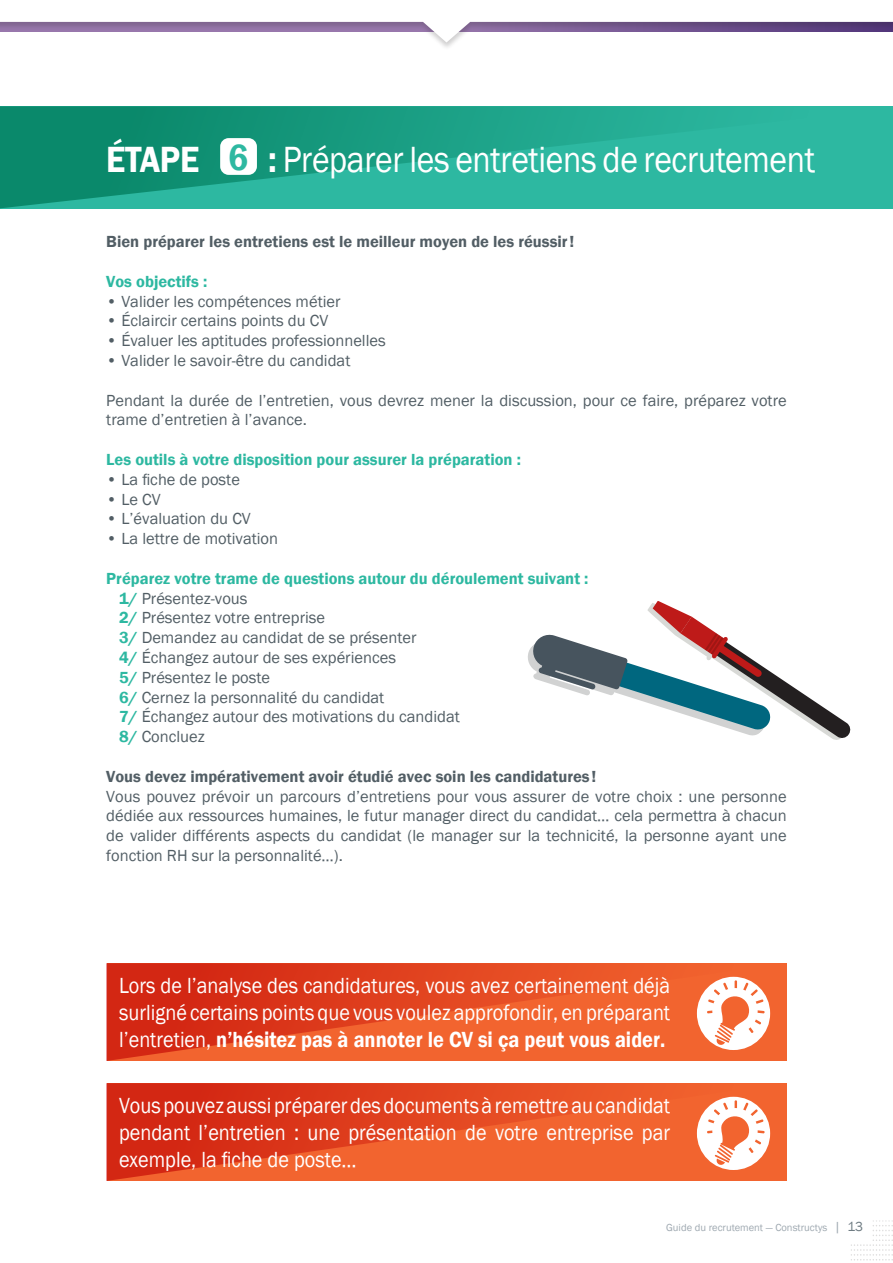
<style>
.page{position:relative;width:893px;height:1263px;background:#fff}
.page>*{position:absolute;margin:0;border:0;box-sizing:border-box;transform-origin:0 0}
.t1{font:37.5px "Franklin Gothic";letter-spacing:-.01em;color:#fff;scale:.9 1}
.t2{font:22.5px/27px "Franklin Gothic";color:#fff;text-align:justify;scale:.9 1}
.t3{font:16.5px/19.8px "Franklin Gothic";color:#525e65}
.t4{font:600 16.5px "Franklin Gothic";color:#2db8a1}
.t5{font:600 16.5px "Franklin Gothic";color:#525e65}
.t6{font:10.5px "Franklin Gothic";color:#9ea8b0}
.s1{font-weight:600}
.s2{font-weight:600;color:#2db8a1}
.s3{font-size:13.5px}
.s4{font-size:13.5px;color:#6f7c83}
</style>
<div class="page">
<svg style="left:851px;top:1220px;width:42px;height:41px"></svg>
<div style="left:581px;top:1211px;width:291px;height:31px;background:#fff"></div>
<svg style="left:0;top:21px;width:893px;height:22px"></svg>
<svg style="left:106px;top:963px;width:681px;height:98px;background:#e64d24"></svg>
<svg style="left:697px;top:977px;width:73px;height:73px"></svg>
<svg style="left:106px;top:1083px;width:681px;height:98px;background:#e64d24"></svg>
<svg style="left:697px;top:1097px;width:73px;height:73px"></svg>
<svg style="left:528px;top:601px;width:323px;height:139px"></svg>
<svg style="left:0;top:106px;width:893px;height:102px;background:#20a78e"></svg>
<div style="left:220px;top:138px;width:37px;height:37px;background:#fff;border-radius:9px"></div>
<p class="t1" style="left:106px;top:136px;width:789px"><span class="s1">ÉTAPE</span> <span class="s2">6</span> <span class="s1">:</span> Préparer les entretiens de recrutement</p>
<p class="t5" style="left:106px;top:232px;width:470px">Bien préparer les entretiens est le meilleur moyen de les réussir!</p>
<p class="t4" style="left:106px;top:271px;width:103px">Vos objectifs :</p>
<p class="t3" style="left:106px;top:292px;width:236px"><span class="s1">•</span> Valider les compétences métier</p>
<p class="t3" style="left:106px;top:311px;width:224px"><span class="s1">•</span> Éclaircir certains points du CV</p>
<p class="t3" style="left:106px;top:331px;width:281px"><span class="s1">•</span> Évaluer les aptitudes professionnelles</p>
<p class="t3" style="left:106px;top:351px;width:246px"><span class="s1">•</span> Valider le savoir-être du candidat</p>
<p class="t3" style="left:106px;top:391px;width:682px">Pendant la durée de l’entretien, vous devrez mener la discussion, pour ce faire, préparez votre trame d’entretien à l’avance.</p>
<p class="t4" style="left:106px;top:449px;width:416px">Les outils à votre disposition pour assurer la préparation :</p>
<p class="t3" style="left:106px;top:470px;width:135px"><span class="s1">•</span> La fiche de poste</p>
<p class="t3" style="left:106px;top:490px;width:56px"><span class="s1">•</span> Le CV</p>
<p class="t3" style="left:106px;top:509px;width:146px"><span class="s1">•</span> L’évaluation du CV</p>
<p class="t3" style="left:106px;top:529px;width:173px"><span class="s1">•</span> La lettre de motivation</p>
<p class="t4" style="left:106px;top:568px;width:484px">Préparez votre trame de questions autour du déroulement suivant :</p>
<p class="t3" style="left:119px;top:589px;width:130px"><span class="s2">1/</span> Présentez-vous</p>
<p class="t3" style="left:119px;top:608px;width:208px"><span class="s2">2/</span> Présentez votre entreprise</p>
<p class="t3" style="left:119px;top:628px;width:299px"><span class="s2">3/</span> Demandez au candidat de se présenter</p>
<p class="t3" style="left:119px;top:648px;width:278px"><span class="s2">4/</span> Échangez autour de ses expériences</p>
<p class="t3" style="left:119px;top:668px;width:153px"><span class="s2">5/</span> Présentez le poste</p>
<p class="t3" style="left:119px;top:688px;width:267px"><span class="s2">6/</span> Cernez la personnalité du candidat</p>
<p class="t3" style="left:119px;top:707px;width:342px"><span class="s2">7/</span> Échangez autour des motivations du candidat</p>
<p class="t3" style="left:119px;top:727px;width:87px"><span class="s2">8/</span> Concluez</p>
<p class="t5" style="left:106px;top:766px;width:492px">Vous devez impérativement avoir étudié avec soin les candidatures!</p>
<p class="t3" style="left:106px;top:787px;width:682px;text-align:justify">Vous pouvez prévoir un parcours d’entretiens pour vous assurer de votre choix : une personne dédiée aux ressources humaines, le futur manager direct du candidat… cela permettra à chacun de valider différents aspects du candidat (le manager sur la technicité, la personne ayant une fonction RH sur la personnalité…).</p>
<p class="t2" style="left:119px;top:972px;width:614px">Lors de l’analyse des candidatures, vous avez certainement déjà surligné certains points que vous voulez approfondir, en préparant l’entretien, <span class="s1">n’hésitez pas à annoter le CV si ça peut vous aider.</span></p>
<p class="t2" style="left:119px;top:1092px;width:614px">Vous pouvez aussi préparer des documents à remettre au candidat pendant l’entretien : une présentation de votre entreprise par exemple, la fiche de poste…</p>
<p class="t6" style="left:666px;top:1221px;width:199px">Guide du recrutement — Constructys <span class="s3">|</span> <span class="s4">13</span></p>
</div>
